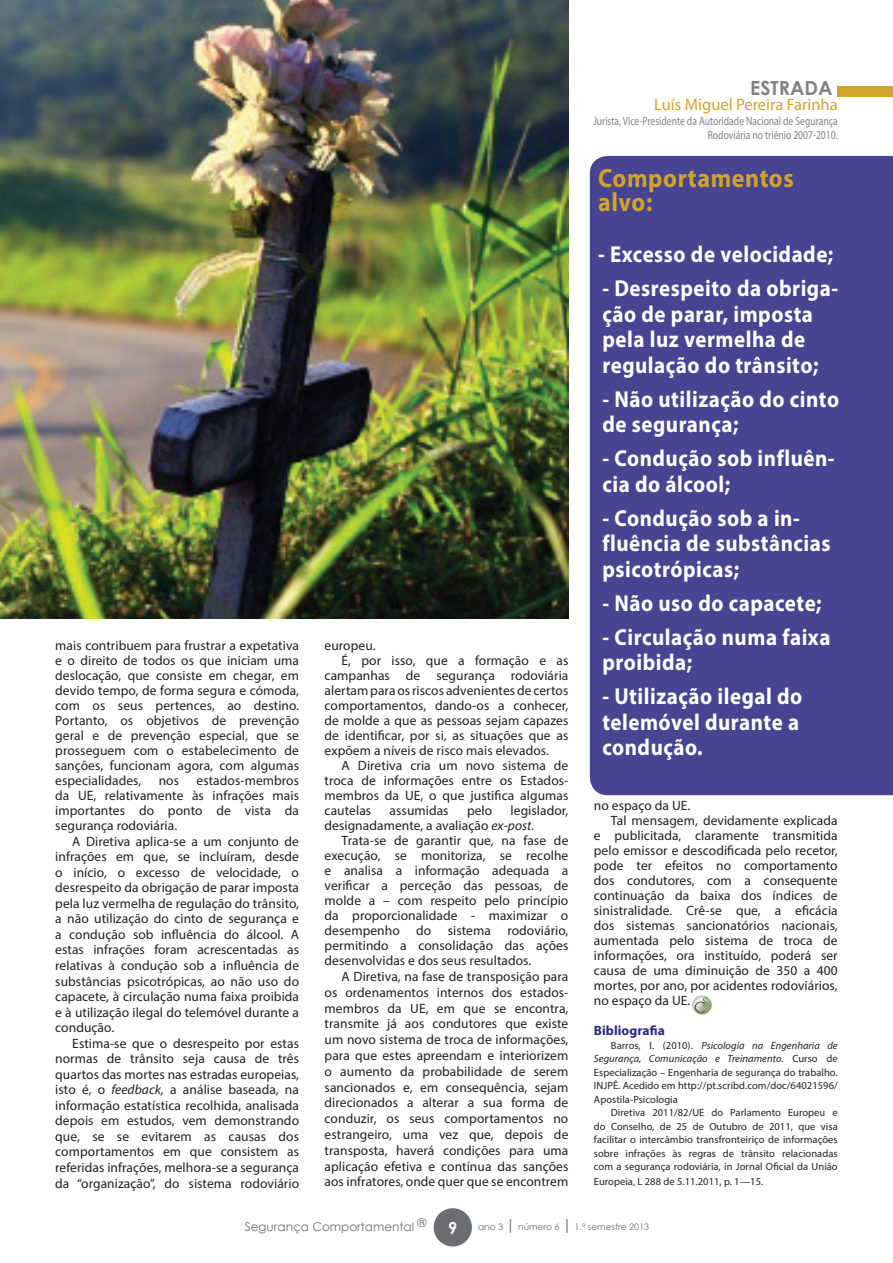
<style>
.page{position:relative;width:893px;height:1263px;background:#fff}
.page>*{position:absolute;margin:0;border:0;box-sizing:border-box;transform-origin:0 0}
.t1{font:700 26.4px/24px "Myriad Pro";letter-spacing:.025em;color:#d0a32a;scale:.91 1}
.t2{font:700 23.1px/25.5px "Myriad Pro";letter-spacing:.025em;color:#fff;scale:.91 1}
.t3{font:700 19.5px "Century Gothic";color:#808285}
.t4{font:16.5px "Myriad Pro";color:#d0a32a}
.t5{font:700 16.5px "Century Gothic";color:#fff}
.t6{font:13.5px/15px "Myriad Pro";letter-spacing:.005em;color:#231f20;text-align:justify}
.t7{font:700 13.5px "Myriad Pro";letter-spacing:.005em;color:#292780}
.t8{font:12px/14.4px "Myriad Pro";color:#808285;text-align:right;scale:.8 1}
.t9{font:12px "Century Gothic";color:#6c6d70}
.t10{font:10.5px/13.5px "Myriad Pro";letter-spacing:.005em;color:#231f20;text-align:justify}
.t11{font:9px "Century Gothic";color:#6c6d70}
.s1{font-style:italic}
.s2{font-size:15px}
</style>
<div class="page">
<div style="left:434px;top:1208px;width:38px;height:38px;background:#6c6d70;border-radius:50%"></div>
<img style="left:0;top:0;width:568px;height:618px">
<div style="left:590px;top:156px;width:303px;height:639px;background:#474591"></div>
<div style="left:838px;top:86px;width:55px;height:10px;background:#d0a32a"></div>
<img style="left:692px;top:995px;width:20px;height:20px">
<p class="t6" style="left:55px;top:638px;width:245px">mais contribuem para frustrar a expetativa e o direito de todos os que iniciam uma deslocação, que consiste em chegar, em devido tempo, de forma segura e cómoda, com os seus pertences, ao destino.<br>Portanto, os objetivos de prevenção geral e de prevenção especial, que se prosseguem com o estabelecimento de sanções, funcionam agora, com algumas especialidades,</p>
<p class="t6" style="left:55px;top:773px;width:245px;text-indent:141px">estados-membros da UE, relativamente às infrações mais importantes do ponto de vista da segurança rodoviária.</p>
<p class="t6" style="left:55px;top:833px;width:245px;line-height:15.6px;text-indent:17px">A Diretiva aplica-se a um conjunto de infrações em que, se incluíram, desde o início, o excesso de velocidade, o desrespeito da obrigação de parar imposta pela luz vermelha de regulação do trânsito, a não utilização do cinto de segurança e a condução sob influência do álcool. A estas infrações foram acrescentadas as relativas à condução sob a influência de substâncias psicotrópicas, ao não uso do capacete, à circulação numa faixa proibida e à utilização ilegal do telemóvel durante a condução.</p>
<p class="t6" style="left:55px;top:1035px;width:245px;line-height:15.6px;text-indent:17px">Estima-se que o desrespeito por estas normas de trânsito seja causa de três quartos das mortes nas estradas europeias, isto é, o <span class="s1">feedback,</span> a análise baseada, na informação estatística recolhida, analisada depois em estudos, vem demonstrando que, se se evitarem as causas dos comportamentos em que consistem as referidas infrações, melhora-se a segurança da “organização”, do sistema rodoviário</p>
<p class="t6" style="left:159px;top:773px;width:22px">nos</p>
<p class="t6" style="left:325px;top:638px;width:52px">europeu.</p>
<p class="t6" style="left:342px;top:653px;width:228px">É, por isso, que a formação e as</p>
<p class="t6" style="left:325px;top:668px;width:245px">campanhas de segurança rodoviária</p>
<p class="t6" style="left:325px;top:683px;width:245px">alertam para os riscos advenientes de certos</p>
<p class="t6" style="left:325px;top:698px;width:245px">comportamentos, dando-os a conhecer,</p>
<p class="t6" style="left:325px;top:713px;width:245px">de molde a que as pessoas sejam capazes</p>
<p class="t6" style="left:325px;top:728px;width:245px">de identificar, por si, as situações que as</p>
<p class="t6" style="left:325px;top:743px;width:226px">expõem a níveis de risco mais elevados.</p>
<p class="t6" style="left:342px;top:758px;width:228px">A Diretiva cria um novo sistema de</p>
<p class="t6" style="left:325px;top:773px;width:245px">troca de informações entre os Estados-</p>
<p class="t6" style="left:325px;top:788px;width:245px">membros da UE, o que justifica algumas</p>
<p class="t6" style="left:325px;top:803px;width:48px">cautelas</p>
<p class="t6" style="left:390px;top:803px;width:61px">assumidas</p>
<p class="t6" style="left:467px;top:803px;width:27px">pelo</p>
<p class="t6" style="left:325px;top:803px;width:245px;text-indent:186px">legislador, designadamente, a avaliação <span class="s1">ex-post.</span></p>
<p class="t6" style="left:325px;top:833px;width:245px;text-indent:17px">Trata-se de garantir que, na fase de execução, se monitoriza, se recolhe e analisa a informação adequada a verificar a perceção das pessoas, de molde a – com respeito pelo princípio da proporcionalidade - maximizar o desempenho do sistema rodoviário, permitindo a consolidação das ações desenvolvidas e dos seus resultados.</p>
<p class="t6" style="left:325px;top:968px;width:245px;line-height:15.8px;text-indent:17px">A Diretiva, na fase de transposição para os ordenamentos internos dos estados&shy;membros da UE, em que se encontra, transmite já aos condutores que existe um novo sistema de troca de informações, para que estes apreendam e interiorizem o aumento da probabilidade de serem sancionados e, em consequência, sejam direcionados a alterar a sua forma de conduzir, os seus comportamentos no estrangeiro, uma vez que, depois de transposta, haverá condições para uma aplicação efetiva e contínua das sanções aos infratores, onde quer que se encontrem</p>
<h3 class="t3" style="left:750px;top:73px;width:84px">ESTRADA</h3>
<p class="t4" style="left:654px;top:95px;width:185px">Luís Miguel Pereira Farinha</p>
<p class="t8" style="left:593px;top:113px;width:307px">Jurista, Vice-Presidente da Autoridade Nacional de Segurança<br>Rodoviária no triénio 2007-2010.</p>
<h1 class="t1" style="left:598px;top:165px;width:217px">Comportamentos alvo:</h1>
<h2 class="t2" style="left:598px;top:241px;width:260px">- Excesso de velocidade;</h2>
<h2 class="t2" style="left:602px;top:275px;width:261px">- Desrespeito da obriga&shy;ção de parar, imposta pela luz vermelha de regulação do trânsito;</h2>
<h2 class="t2" style="left:602px;top:385px;width:262px">- Não utilização do cinto de segurança;</h2>
<h2 class="t2" style="left:602px;top:445px;width:257px">- Condução sob influên&shy;cia do álcool;</h2>
<h2 class="t2" style="left:602px;top:504px;width:252px">- Condução sob a in&shy;fluência de substâncias psicotrópicas;</h2>
<h2 class="t2" style="left:602px;top:589px;width:243px">- Não uso do capacete;</h2>
<h2 class="t2" style="left:602px;top:623px;width:252px">- Circulação numa faixa proibida;</h2>
<h2 class="t2" style="left:602px;top:683px;width:221px">- Utilização ilegal do telemóvel durante a condução.</h2>
<p class="t6" style="left:594px;top:798px;width:98px">no espaço da UE.</p>
<p class="t6" style="left:611px;top:813px;width:228px">Tal mensagem, devidamente explicada</p>
<p class="t6" style="left:594px;top:828px;width:245px">e publicitada, claramente transmitida</p>
<p class="t6" style="left:594px;top:843px;width:245px">pelo emissor e descodificada pelo recetor,</p>
<p class="t6" style="left:594px;top:858px;width:245px">pode ter efeitos no comportamento</p>
<p class="t6" style="left:594px;top:873px;width:245px">dos condutores, com a consequente</p>
<p class="t6" style="left:594px;top:888px;width:245px">continuação da baixa dos índices de</p>
<p class="t6" style="left:594px;top:903px;width:245px">sinistralidade. Crê-se que, a eficácia</p>
<p class="t6" style="left:594px;top:918px;width:245px">dos sistemas sancionatórios nacionais,</p>
<p class="t6" style="left:594px;top:933px;width:245px">aumentada pelo sistema de troca de</p>
<p class="t6" style="left:594px;top:948px;width:245px">informações, ora instituído, poderá ser</p>
<p class="t6" style="left:594px;top:963px;width:245px">causa de uma diminuição de 350 a 400</p>
<p class="t6" style="left:594px;top:978px;width:245px">mortes, por ano, por acidentes rodoviários,</p>
<p class="t6" style="left:594px;top:993px;width:98px">no espaço da UE.</p>
<p class="t7" style="left:594px;top:1022px;width:72px">Bibliografia</p>
<p class="t10" style="left:594px;top:1038px;width:245px;text-indent:17px">Barros, I. (2010). <span class="s1">Psicologia na Engenharia de Segurança, Comunicação e Treinamento.</span> Curso de Especialização – Engenharia de segurança do trabalho.<br>INJPÊ. Acedido em http://pt.scribd.com/doc/64021596/ Apostila-Psicologia</p>
<p class="t10" style="left:594px;top:1106px;width:245px;text-indent:17px">Diretiva 2011/82/UE do Parlamento Europeu e do Conselho, de 25 de Outubro de 2011, que visa facilitar o intercâmbio transfronteiriço de informações sobre infrações às regras de trânsito relacionadas com a segurança rodoviária, in Jornal Oficial da União</p>
<p class="t10" style="left:594px;top:1175px;width:171px">Europeia, L 288 de 5.11.2011, p. 1—15.</p>
<p class="t9" style="left:245px;top:1218px;width:183px">Segurança Comportamental ®</p>
<p class="t5" style="left:448px;top:1215px;width:11px">9</p>
<p class="t11" style="left:478px;top:1221px;width:172px">ano 3 <span class="s2">|</span> número 6 <span class="s2">|</span> 1.º semestre 2013</p>
</div>
